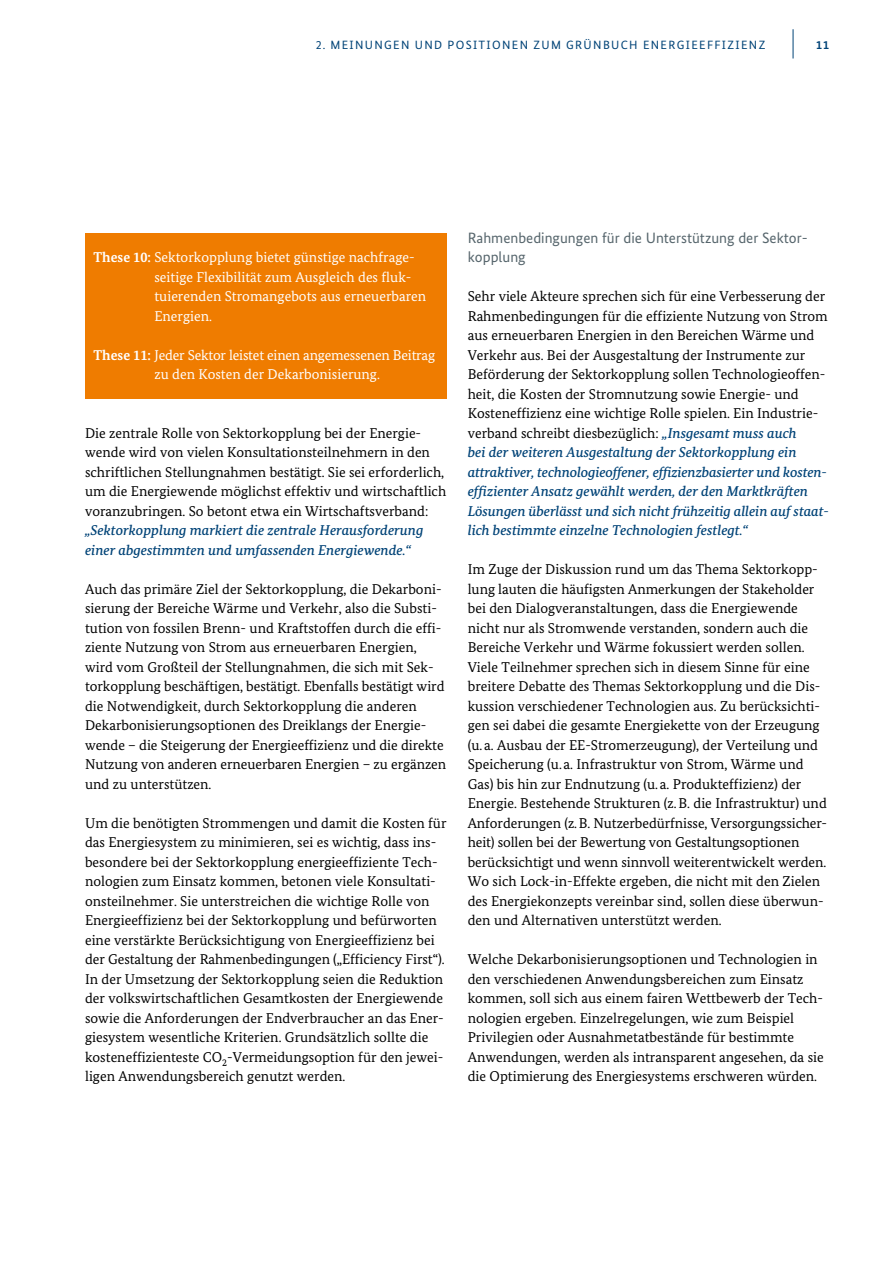
<style>
.page{position:relative;width:893px;height:1263px;background:#fff}
.page>*{position:absolute;margin:0;border:0;box-sizing:border-box;transform-origin:0 0}
.t1{font:15px/19.5px "Bundes Sans";color:#57666d}
.t2{font:14.25px/19.5px "Bundes Serif";color:#000}
.t3{font:14.25px/19.5px "Bundes Serif";color:#fff}
.t4{font:12px "Bundes Sans";letter-spacing:.11em;color:#004377}
.t5{font:700 12px "Bundes Sans";color:#004377}
.s1{font-weight:700}
.s2{font-weight:500;font-style:italic;color:#004377}
</style>
<div class="page">
<hr style="left:793px;top:29px;width:1px;height:30px;background:#004377">
<div style="left:85px;top:233px;width:361px;height:166px;background:#ef7c00"></div>
<p class="t4" style="left:316px;top:37px;width:451px">2. MEINUNGEN UND POSITIONEN ZUM GRÜNBUCH ENERGIEEFFIZIENZ</p>
<p class="t5" style="left:816px;top:37px;width:15px">11</p>
<p class="t3" style="left:154px;top:248px;width:273px;text-indent:-61px"><span class="s1">These 10:</span> Sektorkopplung bietet günstige nachfrage&shy;seitige Flexibilität zum Ausgleich des fluk&shy;tuierenden Stromangebots aus erneuerbaren Energien.</p>
<p class="t3" style="left:94px;top:345px;width:343px;text-align:center"><span class="s1">These 11:</span> Jeder Sektor leistet einen angemessenen Beitrag zu den Kosten der Dekarbonisierung.</p>
<p class="t2" style="left:85px;top:423px;width:363px">Die zentrale Rolle von Sektorkopplung bei der Energie&shy;wende wird von vielen Konsultationsteilnehmern in den schriftlichen Stellungnahmen bestätigt. Sie sei erforderlich, um die Energiewende möglichst effektiv und wirtschaftlich voranzubringen. So betont etwa ein Wirtschaftsverband: <span class="s2">„Sektorkopplung markiert die zentrale Herausforderung einer abgestimmten und umfassenden Energiewende.“</span></p>
<p class="t2" style="left:85px;top:579px;width:363px">Auch das primäre Ziel der Sektorkopplung, die Dekarboni&shy;sierung der Bereiche Wärme und Verkehr, also die Substi&shy;tution von fossilen Brenn- und Kraftstoffen durch die effi&shy;ziente Nutzung von Strom aus erneuerbaren Energien, wird vom Großteil der Stellungnahmen, die sich mit Sek&shy;torkopplung beschäftigen, bestätigt. Ebenfalls bestätigt wird die Notwendigkeit, durch Sektorkopplung die anderen Dekarbonisierungsoptionen des Dreiklangs der Energie&shy;wende – die Steigerung der Energieeffizienz und die direkte Nutzung von anderen erneuerbaren Energien – zu ergänzen und zu unterstützen.</p>
<p class="t2" style="left:85px;top:813px;width:363px">Um die benötigten Strommengen und damit die Kosten für das Energiesystem zu minimieren, sei es wichtig, dass ins&shy;besondere bei der Sektorkopplung energieeffiziente Tech&shy;nologien zum Einsatz kommen, betonen viele Konsultati&shy;onsteilnehmer. Sie unterstreichen die wichtige Rolle von Energieeffizienz bei der Sektorkopplung und befürworten eine verstärkte Berücksichtigung von Energieeffizienz bei der Gestaltung der Rahmenbedingungen („Efficiency First“).<br>In der Umsetzung der Sektorkopplung seien die Reduktion der volkswirtschaftlichen Gesamtkosten der Energiewende sowie die Anforderungen der Endverbraucher an das Ener&shy;giesystem wesentliche Kriterien. Grundsätzlich sollte die kosteneffizienteste CO<sub>2</sub>-Vermeidungsoption für den jewei&shy;ligen Anwendungsbereich genutzt werden.</p>
<h6 class="t1" style="left:468px;top:228px;width:342px">Rahmenbedingungen für die Unterstützung der Sektor&shy;kopplung</h6>
<p class="t2" style="left:468px;top:287px;width:361px">Sehr viele Akteure sprechen sich für eine Verbesserung der Rahmenbedingungen für die effiziente Nutzung von Strom aus erneuerbaren Energien in den Bereichen Wärme und Verkehr aus. Bei der Ausgestaltung der Instrumente zur Beförderung der Sektorkopplung sollen Technologieoffen&shy;heit, die Kosten der Stromnutzung sowie Energie- und Kosteneffizienz eine wichtige Rolle spielen. Ein Industrie&shy;verband schreibt diesbezüglich: <span class="s2">„Insgesamt muss auch<br>bei der weiteren Ausgestaltung der Sektorkopplung ein attraktiver, technologieoffener, effizienzbasierter und kosten-- effizienter Ansatz gewählt werden, der den Marktkräften Lösungen überlässt und sich nicht frühzeitig allein auf staat&shy;lich bestimmte einzelne Technologien festlegt.“</span></p>
<p class="t2" style="left:468px;top:560px;width:361px">Im Zuge der Diskussion rund um das Thema Sektorkopp&shy;lung lauten die häufigsten Anmerkungen der Stakeholder bei den Dialogveranstaltungen, dass die Energiewende nicht nur als Stromwende verstanden, sondern auch die Bereiche Verkehr und Wärme fokussiert werden sollen.<br>Viele Teilnehmer sprechen sich in diesem Sinne für eine breitere Debatte des Themas Sektorkopplung und die Dis&shy;kussion verschiedener Technologien aus. Zu berücksichti&shy;gen sei dabei die gesamte Energiekette von der Erzeugung (u. a. Ausbau der EE-Stromerzeugung), der Verteilung und Speicherung (u. a. Infrastruktur von Strom, Wärme und Gas) bis hin zur Endnutzung (u. a. Produkteffizienz) der Energie. Bestehende Strukturen (z.B. die Infrastruktur) und Anforderungen (z.B. Nutzerbedürfnisse, Versorgungssicher&shy;heit) sollen bei der Bewertung von Gestaltungsoptionen berücksichtigt und wenn sinnvoll weiterentwickelt werden.<br>Wo sich Lock-in-Effekte ergeben, die nicht mit den Zielen des Energiekonzepts vereinbar sind, sollen diese überwun&shy;den und Alternativen unterstützt werden.</p>
<p class="t2" style="left:468px;top:950px;width:358px">Welche Dekarbonisierungsoptionen und Technologien in den verschiedenen Anwendungsbereichen zum Einsatz kommen, soll sich aus einem fairen Wettbewerb der Tech&shy;nologien ergeben. Einzelregelungen, wie zum Beispiel Privilegien oder Ausnahmetatbestände für bestimmte Anwendungen, werden als intransparent angesehen, da sie die Optimierung des Energiesystems erschweren würden.</p>
</div>
